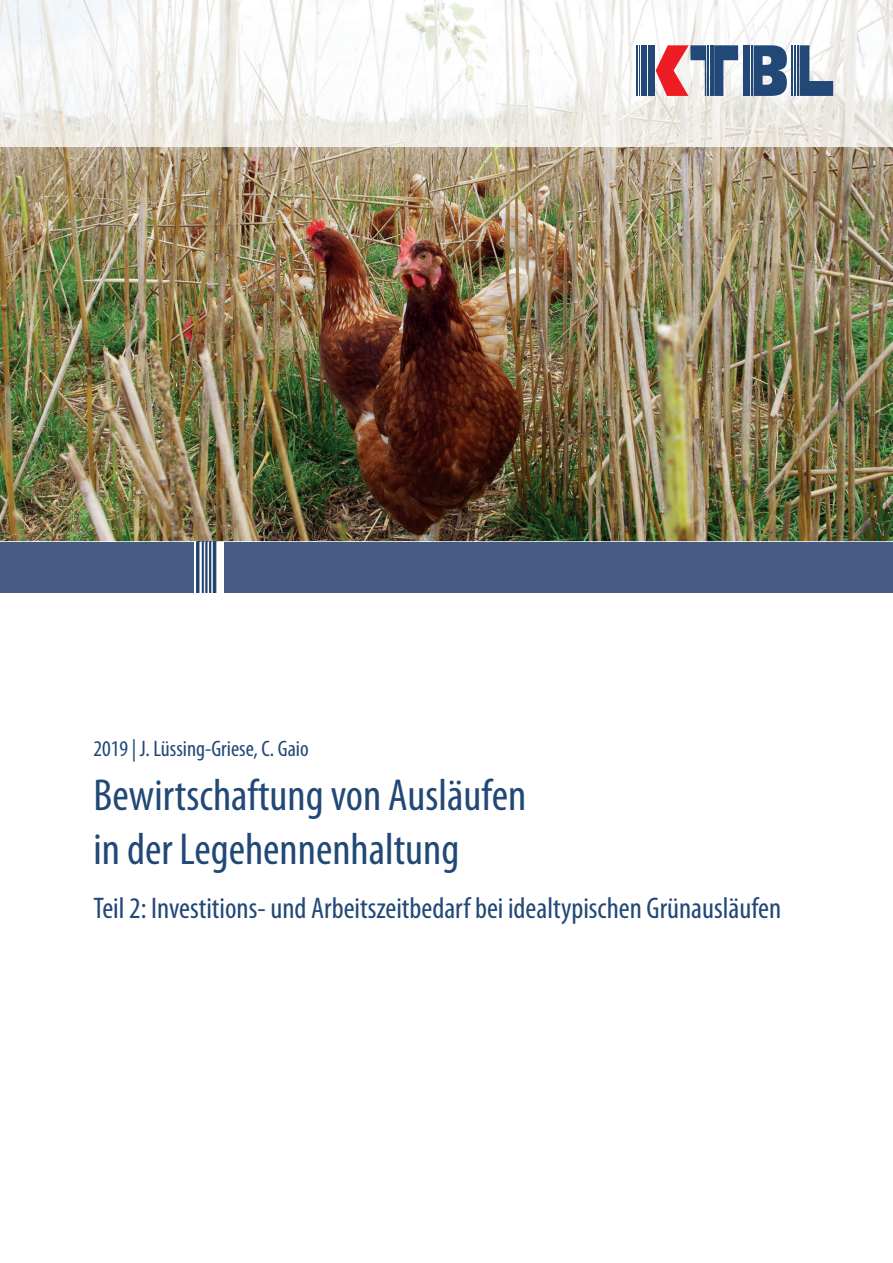
<style>
.page{position:relative;width:893px;height:1263px;background:#fff}
.page>*{position:absolute;margin:0;border:0;box-sizing:border-box;transform-origin:0 0}
.t1{font:condensed 45px/54px "Myriad Pro";color:#214876}
.t2{font:condensed 30px "Myriad Pro";color:#214876}
.t3{font:condensed 22.5px "Myriad Pro";color:#214876}
</style>
<div class="page">
<img style="left:0;top:147px;width:893px;height:394px">
<img style="left:0;top:0;width:893px;height:147px">
<svg style="left:656px;top:45px;width:50px;height:51px"></svg>
<hr style="left:707px;top:45px;width:2px;height:51px;background:#214876">
<hr style="left:710px;top:45px;width:1px;height:51px;background:#214876">
<hr style="left:712px;top:45px;width:1px;height:51px;background:#214876">
<svg style="left:714px;top:45px;width:24px;height:51px"></svg>
<hr style="left:791px;top:45px;width:1px;height:51px;background:#214876">
<hr style="left:794px;top:45px;width:2px;height:51px;background:#214876">
<hr style="left:797px;top:45px;width:1px;height:51px;background:#214876">
<svg style="left:800px;top:45px;width:33px;height:51px"></svg>
<hr style="left:743px;top:45px;width:2px;height:51px;background:#214876">
<hr style="left:747px;top:45px;width:1px;height:51px;background:#214876">
<svg style="left:754px;top:45px;width:33px;height:51px;background:#44648a"></svg>
<hr style="left:749px;top:45px;width:1px;height:51px;background:#214876">
<hr style="left:751px;top:45px;width:1px;height:51px;background:#214876">
<hr style="left:636px;top:45px;width:2px;height:51px;background:#214876">
<hr style="left:639px;top:45px;width:1px;height:51px;background:#214876">
<hr style="left:641px;top:45px;width:1px;height:51px;background:#214876">
<hr style="left:643px;top:45px;width:1px;height:51px;background:#214876">
<hr style="left:645px;top:45px;width:2px;height:51px;background:#214876">
<div style="left:648px;top:45px;width:7px;height:51px;background:#214876"></div>
<div style="left:225px;top:541px;width:668px;height:51px;background:#465c84"></div>
<img style="left:225px;top:541px;width:668px;height:1px">
<div style="left:0;top:541px;width:193px;height:51px;background:#465c84"></div>
<img style="left:0;top:541px;width:193px;height:1px">
<img style="left:196px;top:542px;width:20px;height:50px">
<svg style="left:196px;top:541px;width:20px;height:1px"></svg>
<p class="t3" style="left:94px;top:736px;width:217px">2019 | J. Lüssing-Griese, C. Gaio</p>
<h1 class="t1" style="left:94px;top:769px;width:434px">Bewirtschaftung von Ausläufen in der Legehennenhaltung</h1>
<p class="t2" style="left:94px;top:892px;width:689px">Teil 2: Investit ions- und Arbeitszeitbedarf bei idealtypischen Grünausläufen</p>
</div>
